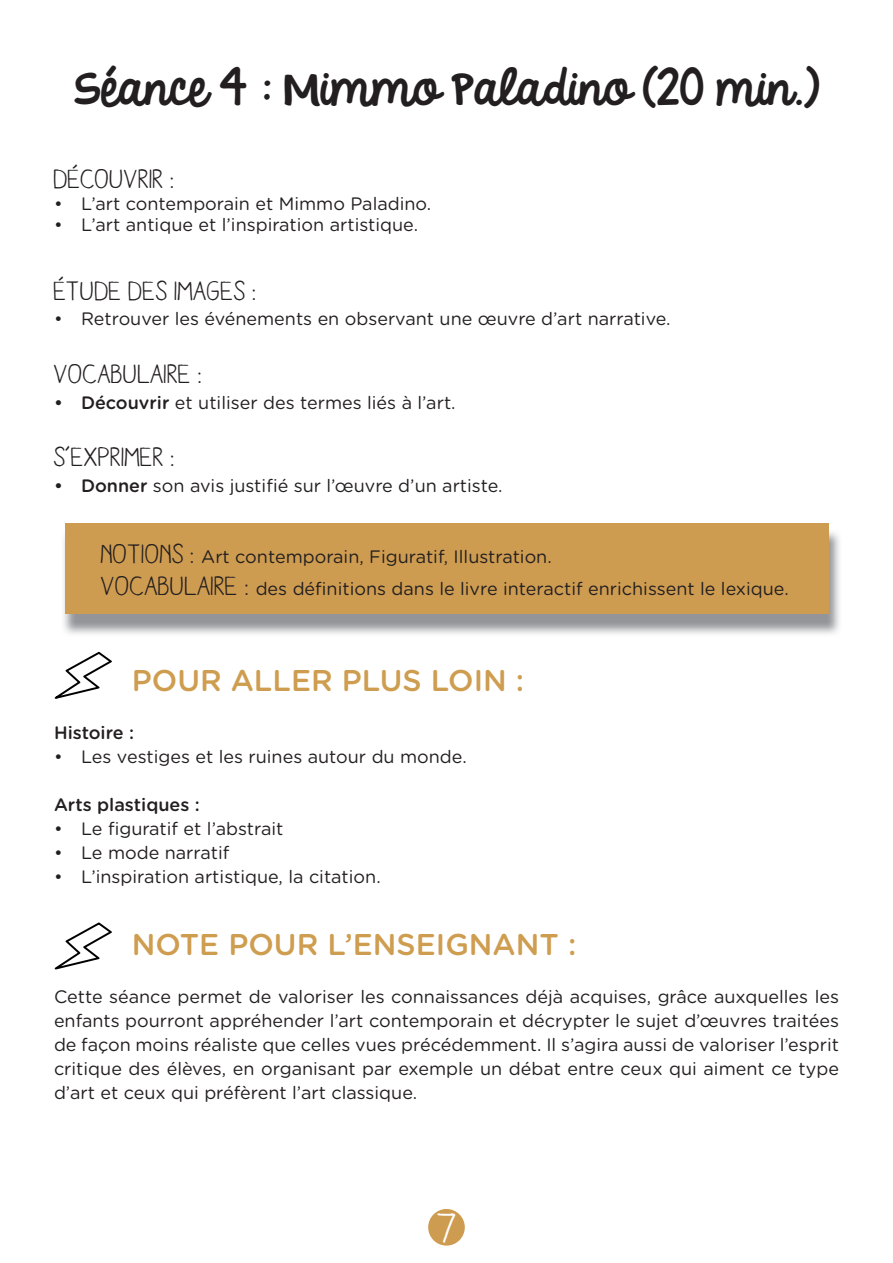
<style>
.page{position:relative;width:893px;height:1263px;background:#fff}
.page>*{position:absolute;margin:0;border:0;box-sizing:border-box;transform-origin:0 0}
.t1{font:45px "KG Always A Good Time";color:#231f20}
.t2{font:42px "Aracne";color:#fff}
.t3{font:500 30px "Gotham Rounded";color:#ce9d50}
.t4{font:27px "Aracne";color:#231f20}
.t5{font:18px/24px "Gotham Rounded";color:#231f20}
.t6{font:500 18px "Gotham Rounded";color:#231f20}
.s1{font-family:"KG Shadowofthe Day"}
.s2{font-weight:500}
.s3{font-family:"Aracne";font-size:27px}
</style>
<div class="page">
<div style="left:428px;top:1209px;width:37px;height:36px;background:#ce9c51;border-radius:50%"></div>
<img style="left:63px;top:529px;width:777px;height:105px">
<div style="left:65px;top:523px;width:763px;height:91px;background:#ce9c51"></div>
<svg style="left:54px;top:652px;width:58px;height:47px"></svg>
<svg style="left:54px;top:923px;width:58px;height:46px"></svg>
<h1 class="t1" style="left:73px;top:54px;width:748px"><span class="s1">S</span>éance 4 : <span class="s1">M</span>immo <span class="s1">P</span>aladino (20 min.)</h1>
<h3 class="t4" style="left:54px;top:164px;width:122px">DÉCOUVRIR :</h3>
<p class="t5" style="left:54px;top:190px;width:379px">• L’art contemporain et Mimmo Paladino.</p>
<p class="t5" style="left:54px;top:212px;width:366px">• L’art antique et l’inspiration artistique.</p>
<h3 class="t4" style="left:54px;top:275px;width:204px">ÉTUDE DES IMAGES :</h3>
<p class="t5" style="left:54px;top:306px;width:618px">• Retrouver les événements en observant une œuvre d’art narrative.</p>
<h3 class="t4" style="left:54px;top:359px;width:149px">VOCABULAIRE :</h3>
<p class="t5" style="left:54px;top:389px;width:403px"><span class="s2">• Découvrir</span> et utiliser des termes liés à l’art.</p>
<h3 class="t4" style="left:54px;top:442px;width:122px">S’EXPRIMER :</h3>
<p class="t5" style="left:54px;top:473px;width:450px"><span class="s2">• Donner</span> son avis justifié sur l’œuvre d’un artiste.</p>
<p class="t5" style="left:101px;top:539px;width:689px;line-height:32.4px"><span class="s3">NOTIONS :</span> Art contemporain, Figuratif, Illustration.<br><span class="s3">VOCABULAIRE :</span> des définitions dans le livre interactif enrichissent le lexique.</p>
<h3 class="t3" style="left:132px;top:658px;width:394px">POUR ALLER PLUS LOIN :</h3>
<p class="t6" style="left:54px;top:719px;width:82px">Histoire :</p>
<p class="t5" style="left:54px;top:743px;width:414px">• Les vestiges et les ruines autour du monde.</p>
<p class="t6" style="left:54px;top:791px;width:147px">Arts plastiques :</p>
<p class="t5" style="left:54px;top:815px;width:231px">• Le figuratif et l’abstrait</p>
<p class="t5" style="left:54px;top:839px;width:177px">• Le mode narratif</p>
<p class="t5" style="left:54px;top:863px;width:328px">• L’inspiration artistique, la citation.</p>
<h3 class="t3" style="left:132px;top:922px;width:446px">NOTE POUR L’ENSEIGNANT :</h3>
<p class="t5" style="left:54px;top:983px;width:787px;text-align:justify">Cette séance permet de valoriser les connaissances déjà acquises, grâce auxquelles les enfants pourront appréhender l’art contemporain et décrypter le sujet d’œuvres traitées de façon moins réaliste que celles vues précédemment. Il s’agira aussi de valoriser l’esprit critique des élèves, en organisant par exemple un débat entre ceux qui aiment ce type d’art et ceux qui préfèrent l’art classique.</p>
<h2 class="t2" style="left:438px;top:1203px;width:21px">7</h2>
</div>
